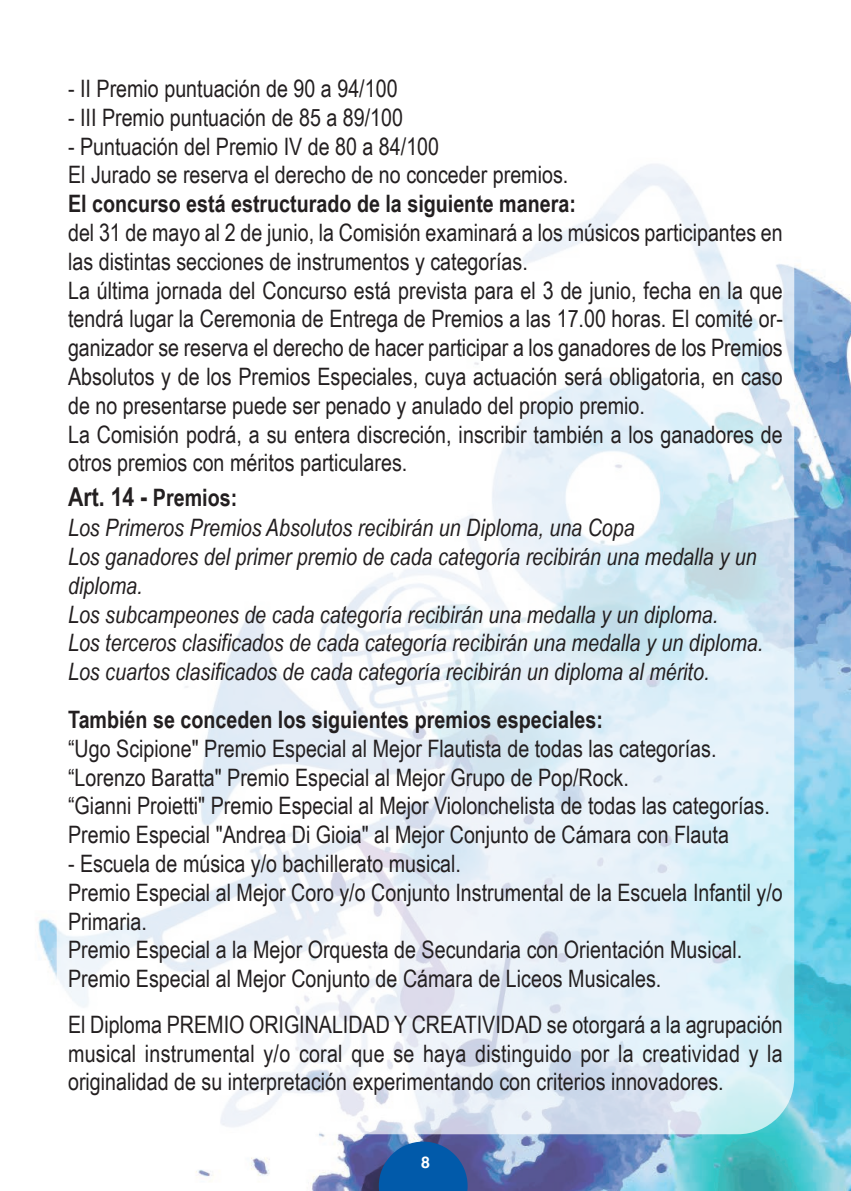
<style>
.page{position:relative;width:851px;height:1191px;background:#fff}
.page>*{position:absolute;margin:0;border:0;box-sizing:border-box;transform-origin:0 0}
.t1{font:24px/28.8px "Arial Narrow";color:#231f20}
.t2{font:italic 24px "Arial Narrow";color:#231f20}
.t3{font:700 24px "Arial Narrow";color:#231f20}
.t4{font:700 16px "Helvetica";color:#fff}
.s1{font-size:26px}
</style>
<div class="page">
<img style="left:37px;top:265px;width:813px;height:926px">
<div style="left:57px;top:57px;width:737px;height:1077px;background:#fff;border-radius:57px;opacity:.7"></div>
<svg style="left:379px;top:1141px;width:88px;height:50px;background:#125ba7"></svg>
<p class="t1" style="left:68px;top:74px;width:331px">- II Premio puntuación de 90 a 94/100</p>
<p class="t1" style="left:68px;top:103px;width:336px">- III Premio puntuación de 85 a 89/100</p>
<p class="t1" style="left:68px;top:131px;width:372px">- Puntuación del Premio IV de 80 a 84/100</p>
<p class="t1" style="left:68px;top:160px;width:501px">El Jurado se reserva el derecho de no conceder premios.</p>
<p class="t3" style="left:68px;top:190px;width:509px">El concurso está estructurado de la siguiente manera:</p>
<p class="t1" style="left:68px;top:218px;width:716px">del 31 de mayo al 2 de junio, la Comisión examinará a los músicos participantes en las distintas secciones de instrumentos y categorías.</p>
<p class="t1" style="left:68px;top:275px;width:716px;text-align:justify">La última jornada del Concurso está prevista para el 3 de junio, fecha en la que tendrá lugar la Ceremonia de Entrega de Premios a las 17.00 horas. El comité or&shy;ganizador se reserva el derecho de hacer participar a los ganadores de los Premios Absolutos y de los Premios Especiales, cuya actuación será obligatoria, en caso de no presentarse puede ser penado y anulado del propio premio.</p>
<p class="t1" style="left:68px;top:419px;width:716px">La Comisión podrá, a su entera discreción, inscribir también a los ganadores de otros premios con méritos particulares.</p>
<p class="t3" style="left:68px;top:484px;width:171px"><span class="s1">Art. 14 -</span> Premios:</p>
<p class="t2" style="left:68px;top:514px;width:568px">Los Primeros Premios Absolutos recibirán un Diploma, una Copa</p>
<p class="t2" style="left:68px;top:542px;width:690px">Los ganadores del primer premio de cada categoría recibirán una medalla y un</p>
<p class="t2" style="left:68px;top:571px;width:76px">diploma.</p>
<p class="t2" style="left:68px;top:600px;width:651px">Los subcampeones de cada categoría recibirán una medalla y un diploma.</p>
<p class="t2" style="left:68px;top:629px;width:696px">Los terceros clasificados de cada categoría recibirán una medalla y un diploma.</p>
<p class="t2" style="left:68px;top:658px;width:643px">Los cuartos clasificados de cada categoría recibirán un diploma al mérito.</p>
<p class="t3" style="left:68px;top:705px;width:536px">También se conceden los siguientes premios especiales:</p>
<p class="t1" style="left:68px;top:733px;width:649px">“Ugo Scipione" Premio Especial al Mejor Flautista de todas las categorías.</p>
<p class="t1" style="left:68px;top:762px;width:562px">“Lorenzo Baratta" Premio Especial al Mejor Grupo de Pop/Rock.</p>
<p class="t1" style="left:68px;top:791px;width:703px">“Gianni Proietti" Premio Especial al Mejor Violonchelista de todas las categorías.</p>
<p class="t1" style="left:68px;top:820px;width:662px">Premio Especial "Andrea Di Gioia" al Mejor Conjunto de Cámara con Flauta</p>
<p class="t1" style="left:68px;top:849px;width:394px">- Escuela de música y/o bachillerato musical.</p>
<p class="t1" style="left:68px;top:877px;width:716px">Premio Especial al Mejor Coro y/o Conjunto Instrumental de la Escuela Infantil y/o<br>Primaria.</p>
<p class="t1" style="left:68px;top:935px;width:675px">Premio Especial a la Mejor Orquesta de Secundaria con Orientación Musical.</p>
<p class="t1" style="left:68px;top:964px;width:594px">Premio Especial al Mejor Conjunto de Cámara de Liceos Musicales.</p>
<p class="t1" style="left:68px;top:1009px;width:716px">El Diploma PREMIO ORIGINALIDAD Y CREATIVIDAD se otorgará a la agrupación musical instrumental y/o coral que se haya distinguido por la creatividad y la</p>
<p class="t1" style="left:68px;top:1067px;width:657px">originalidad de su interpretación experimentando con criterios innovadores.</p>
<p class="t4" style="left:421px;top:1156px;width:10px">8</p>
</div>
